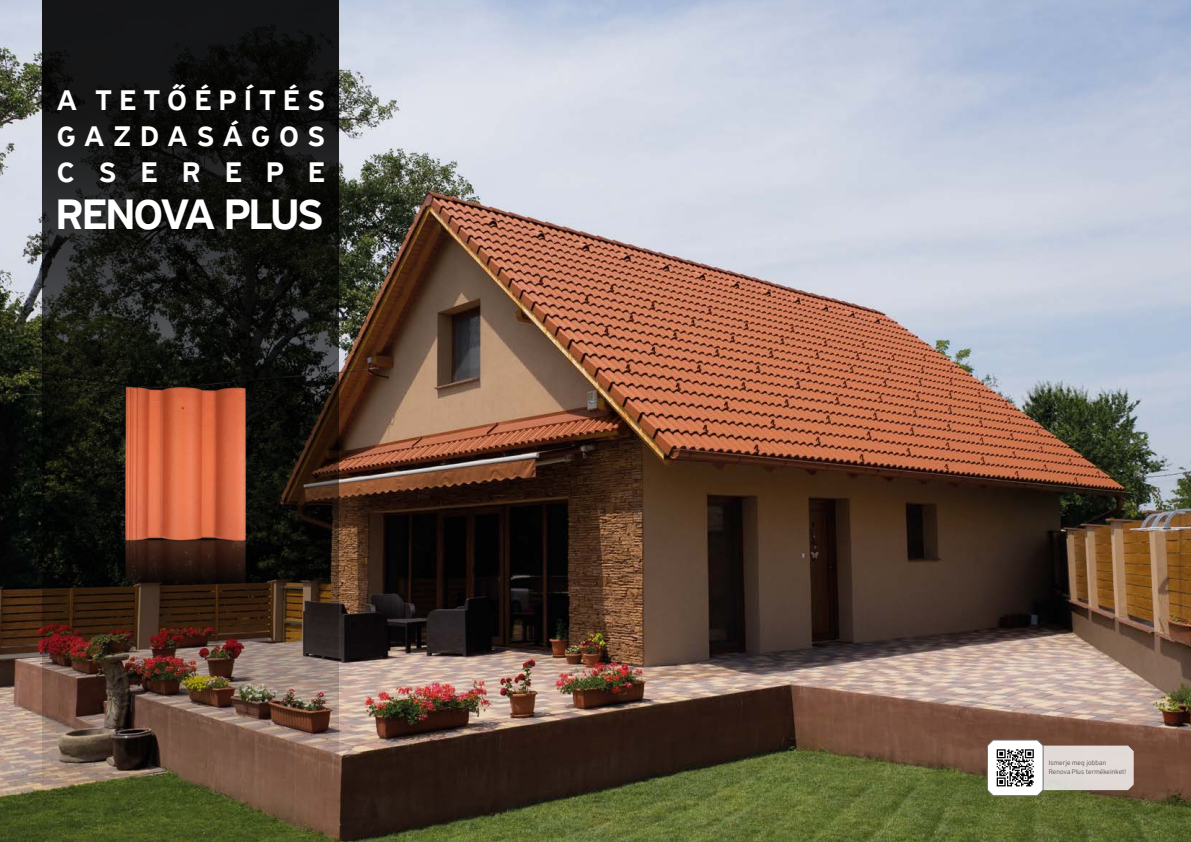
<style>
.page{position:relative;width:1191px;height:842px;background:#fff}
.page>*{position:absolute;margin:0;border:0;box-sizing:border-box;transform-origin:0 0}
.t1{font:500 45px "PF Highway Sans Pro";letter-spacing:-.04em;color:#fff}
.t2{font:500 30px/36px "PF Highway Sans Pro";letter-spacing:.28em;color:#fff;text-align:justify}
.t3{font:300 7px/8.4px "PF Highway Sans Pro";letter-spacing:.02em;color:#575756}
</style>
<div class="page">
<img style="left:0;top:0;width:1191px;height:842px">
<svg style="left:43px;top:0;width:296px;height:842px;background:#2e271e"></svg>
<img style="left:91px;top:372px;width:181px;height:248px">
<svg style="left:986px;top:738px;width:147px;height:59px"></svg>
<h2 class="t2" style="left:57px;top:82px;width:269px">A TETŐÉPÍTÉS GAZDASÁGOS CSEREPE</h2>
<h1 class="t1" style="left:56px;top:188px;width:268px">RENOVA PLUS</h1>
<p class="t3" style="left:1048px;top:759px;width:79px">Ismerje meg jobban<br>Renova Plus termékeinket!</p>
</div>
